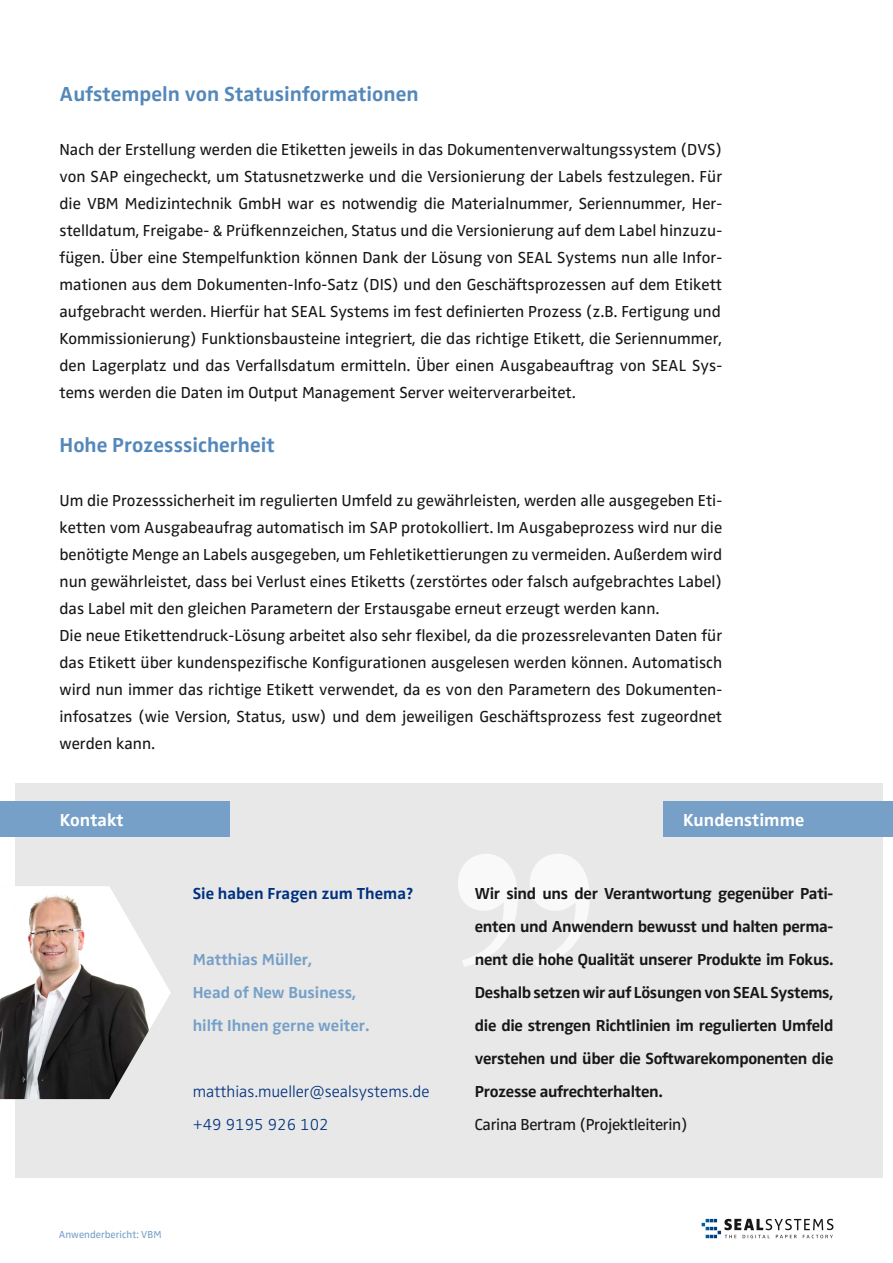
<style>
.page{position:relative;width:893px;height:1263px;background:#fff}
.page>*{position:absolute;margin:0;border:0;box-sizing:border-box;transform-origin:0 0}
.t1{font:700 21px "Zwo";color:#5488ba}
.t2{font:700 18px "Zwo";color:#fff}
.t3{font:16.5px/27px "Zwo";color:#181716;text-align:justify}
.t4{font:700 16.5px/33px "Zwo";letter-spacing:-.02em;color:#181716;text-align:justify}
.t5{font:700 16.5px "Zwo";color:#76a0c8}
.t6{font:300 16.5px "Zwo";color:#00317f}
.t7{font:16.5px "Zwo";letter-spacing:-.02em;color:#181716}
.t8{font:700 16.5px "Zwo";color:#00317f}
.t9{font:10.5px "Zwo";color:#76a0c8}
</style>
<div class="page">
<svg style="left:702px;top:1219px;width:131px;height:19px"></svg>
<div style="left:15px;top:783px;width:867px;height:395px;background:#e8e8e8"></div>
<div style="left:0;top:801px;width:229px;height:36px;background:#76a0c8"></div>
<div style="left:663px;top:801px;width:230px;height:36px;background:#76a0c8"></div>
<svg style="left:458px;top:854px;width:132px;height:113px"></svg>
<img style="left:0;top:886px;width:171px;height:213px">
<p class="t1" style="left:60px;top:82px;width:361px">Aufstempeln von Statusinformationen</p>
<p class="t3" style="left:60px;top:136px;width:664px">Nach der Erstellung werden die Etiketten jeweils in das Dokumentenverwaltungssystem (DVS) von SAP eingecheckt, um Statusnetzwerke und die Versionierung der Labels festzulegen. Für die VBM Medizintechnik GmbH war es notwendig die Materialnummer, Seriennummer, Her&shy;stelldatum, Freigabe- &amp; Prüfkennzeichen, Status und die Versionierung auf dem Label hinzuzu&shy;fügen. Über eine Stempelfunktion können Dank der Lösung von SEAL Systems nun alle Infor&shy;mationen aus dem Dokumenten-Info-Satz (DIS) und den Geschäftsprozessen auf dem Etikett aufgebracht werden. Hierfür hat SEAL Systems im fest definierten Prozess (z.B. Fertigung und</p>
<p class="t3" style="left:60px;top:325px;width:664px">Kommissionierung) Funktionsbausteine integriert, die das richtige Etikett, die Seriennummer, den Lagerplatz und das Verfallsdatum ermitteln. Über einen Ausgabeauftrag von SEAL Sys&shy;tems werden die Daten im Output Management Server weiterverarbeitet.</p>
<p class="t1" style="left:60px;top:433px;width:217px">Hohe Prozesssicherheit</p>
<p class="t3" style="left:60px;top:487px;width:664px">Um die Prozesssicherheit im regulierten Umfeld zu gewährleisten, werden alle ausgegeben Eti&shy;ketten vom Ausgabeaufrag automatisch im SAP protokolliert. Im Ausgabeprozess wird nur die benötigte Menge an Labels ausgegeben, um Fehletikettierungen zu vermeiden. Außerdem wird nun gewährleistet, dass bei Verlust eines Etiketts (zerstörtes oder falsch aufgebrachtes Label) das Label mit den gleichen Parametern der Erstausgabe erneut erzeugt werden kann.</p>
<p class="t3" style="left:60px;top:622px;width:664px">Die neue Etikettendruck-Lösung arbeitet also sehr flexibel, da die prozessrelevanten Daten für das Etikett über kundenspezifische Konfigurationen ausgelesen werden können. Automatisch wird nun immer das richtige Etikett verwendet, da es von den Parametern des Dokumenten&shy;infosatzes (wie Version, Status, usw) und dem jeweiligen Geschäftsprozess fest zugeordnet werden kann.</p>
<p class="t2" style="left:60px;top:810px;width:65px">Kontakt</p>
<p class="t2" style="left:683px;top:810px;width:123px">Kundenstimme</p>
<p class="t8" style="left:193px;top:883px;width:222px">Sie haben Fragen zum Thema?</p>
<p class="t5" style="left:193px;top:949px;width:121px">Matthias Müller,</p>
<p class="t5" style="left:193px;top:982px;width:165px">Head of New Business,</p>
<p class="t5" style="left:193px;top:1015px;width:178px">hilft Ihnen gerne weiter.</p>
<p class="t6" style="left:193px;top:1082px;width:238px">matthias.mueller@sealsystems.de</p>
<p class="t6" style="left:193px;top:1115px;width:137px">+49 9195 926 102</p>
<p class="t9" style="left:59px;top:1229px;width:104px">Anwenderbericht: VBM</p>
<p class="t4" style="left:475px;top:877px;width:360px">Wir sind uns der Verantwortung gegenüber Pati&shy;enten und Anwendern bewusst und halten perma&shy;nent die hohe Qualität unserer Produkte im Fokus.<br>Deshalb setzen wir auf Lösungen von SEAL Systems, die die strengen Richtlinien im regulierten Umfeld verstehen und über die Softwarekomponenten die Prozesse aufrechterhalten.</p>
<p class="t7" style="left:475px;top:1115px;width:214px">Carina Bertram (Projektleiterin)</p>
</div>
